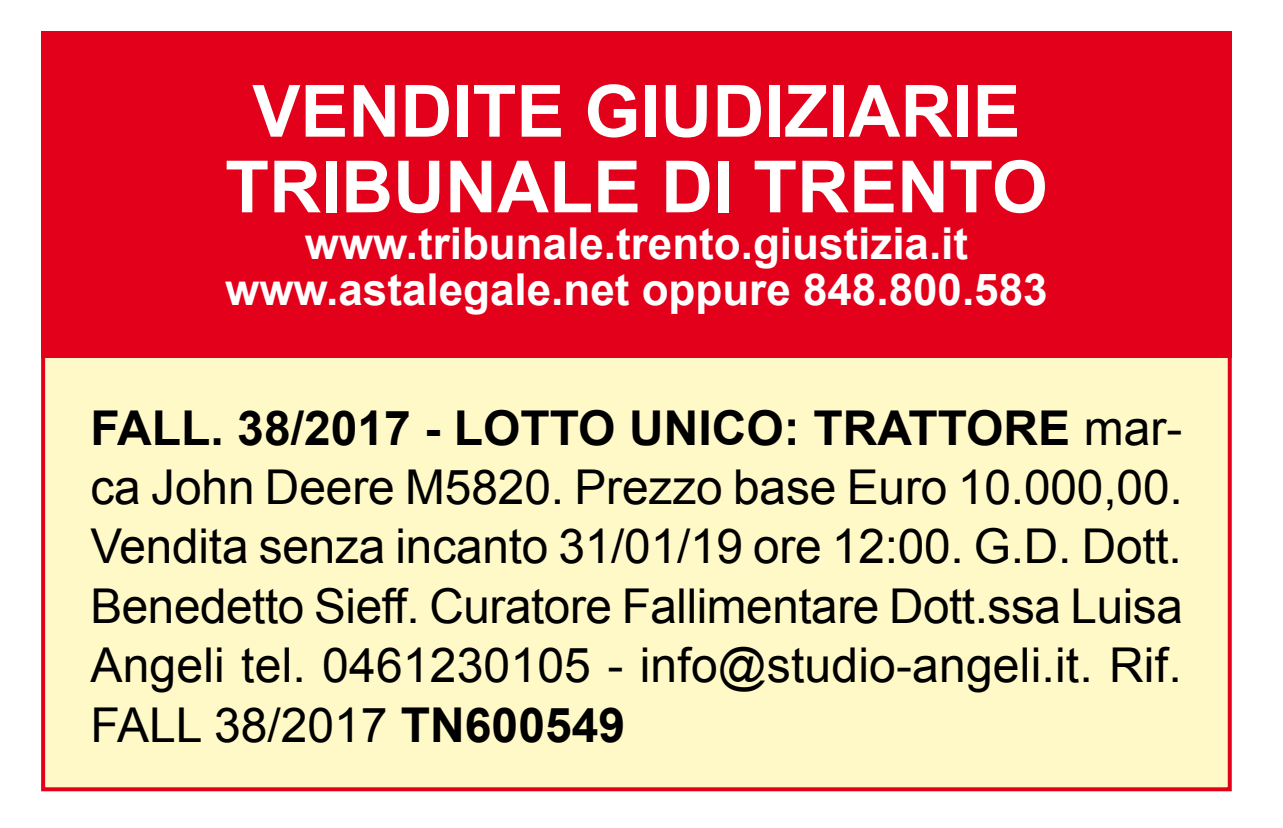
<style>
.page{position:relative;width:1283px;height:828px;background:#fff}
.page>*{position:absolute;margin:0;border:0;box-sizing:border-box;transform-origin:0 0}
.t1{font:700 72px/75.6px "Arial";color:#fff;text-align:center}
.t2{font:48px/59.6px "Arial";letter-spacing:.005em;color:#000;text-align:justify}
.t3{font:700 44px/46px "Arial";color:#fff;text-align:center}
.s1{font-weight:700}
</style>
<div class="page">
<div style="left:43px;top:33px;width:1187px;height:756px;background:#fff9c7"></div>
<div style="left:41px;top:31px;width:1191px;height:327px;background:#e2001a"></div>
<h1 class="t1" style="left:225px;top:76px;width:824px">VENDITE GIUDIZIARIE<br>TRIBUNALE DI TRENTO</h1>
<p class="t3" style="left:225px;top:221px;width:824px">www.tribunale.trento.giustizia.it www.astalegale.net oppure 848.800.583</p>
<p class="t2" style="left:90px;top:398px;width:1094px"><span class="s1">FALL. 38/2017 - LOTTO UNICO: TRATTORE</span> mar&shy;ca John Deere M5820. Prezzo base Euro 10.000,00.<br>Vendita senza incanto 31/01/19 ore 12:00. G.D. Dott.<br>Benedetto Sieff. Curatore Fallimentare Dott.ssa Luisa Angeli tel. 0461230105 - info@studio-angeli.it. Rif.<br>FALL 38/2017 <span class="s1">TN600549</span></p>
</div>
